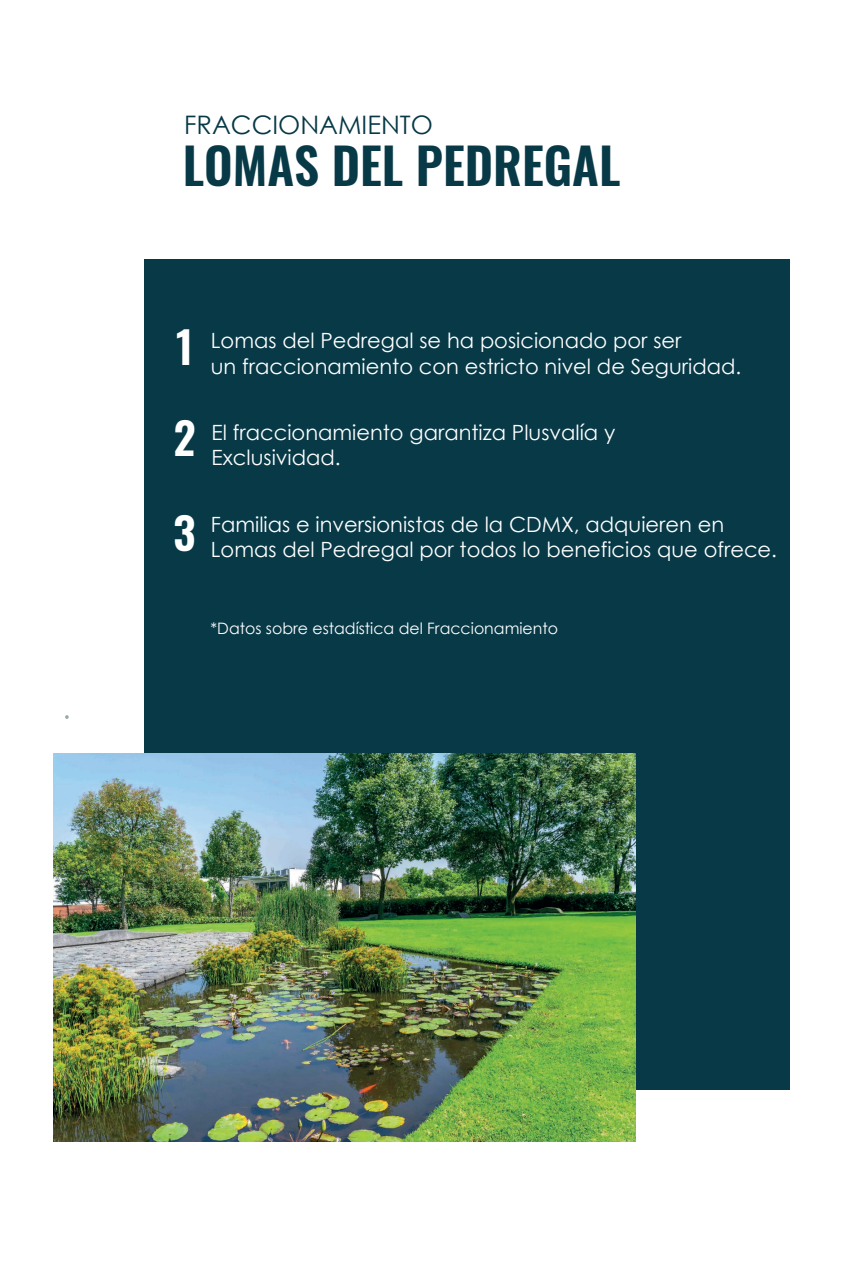
<style>
.page{position:relative;width:844px;height:1283px;background:#fff}
.page>*{position:absolute;margin:0;border:0;box-sizing:border-box;transform-origin:0 0}
.t1{font:600 49.8px "Oswald";color:#073947}
.t2{font:600 43.95px/93px "Oswald";color:#fff;text-align:justify}
.t3{font:25.5px "Century Gothic";color:#063846}
.t4{font:21px/25.2px "Century Gothic";color:#fff}
.t5{font:15.75px "Century Gothic";color:#fff}
</style>
<div class="page">
<svg style="left:65px;top:715px;width:4px;height:4px"></svg>
<div style="left:144px;top:259px;width:646px;height:830px;background:#073947"></div>
<img style="left:54px;top:753px;width:581px;height:388px">
<p class="t3" style="left:184px;top:107px;width:250px">FRACCIONAMIENTO</p>
<h1 class="t1" style="left:183px;top:131px;width:439px">LOMAS DEL PEDREGAL</h1>
<h2 class="t2" style="left:173px;top:301px;width:24px">1<br>2<br>3</h2>
<p class="t4" style="left:211px;top:328px;width:532px">Lomas del Pedregal se ha posicionado por ser<br>un fraccionamiento con estricto nivel de Seguridad.</p>
<p class="t4" style="left:212px;top:420px;width:405px">El fraccionamiento garantiza Plusvalía y<br>Exclusividad.</p>
<p class="t4" style="left:211px;top:511px;width:568px">Familias e inversionistas de la CDMX, adquieren en<br>Lomas del Pedregal por todos lo beneficios que ofrece.</p>
<p class="t5" style="left:211px;top:617px;width:349px">*Datos sobre estadística del Fraccionamiento</p>
</div>
